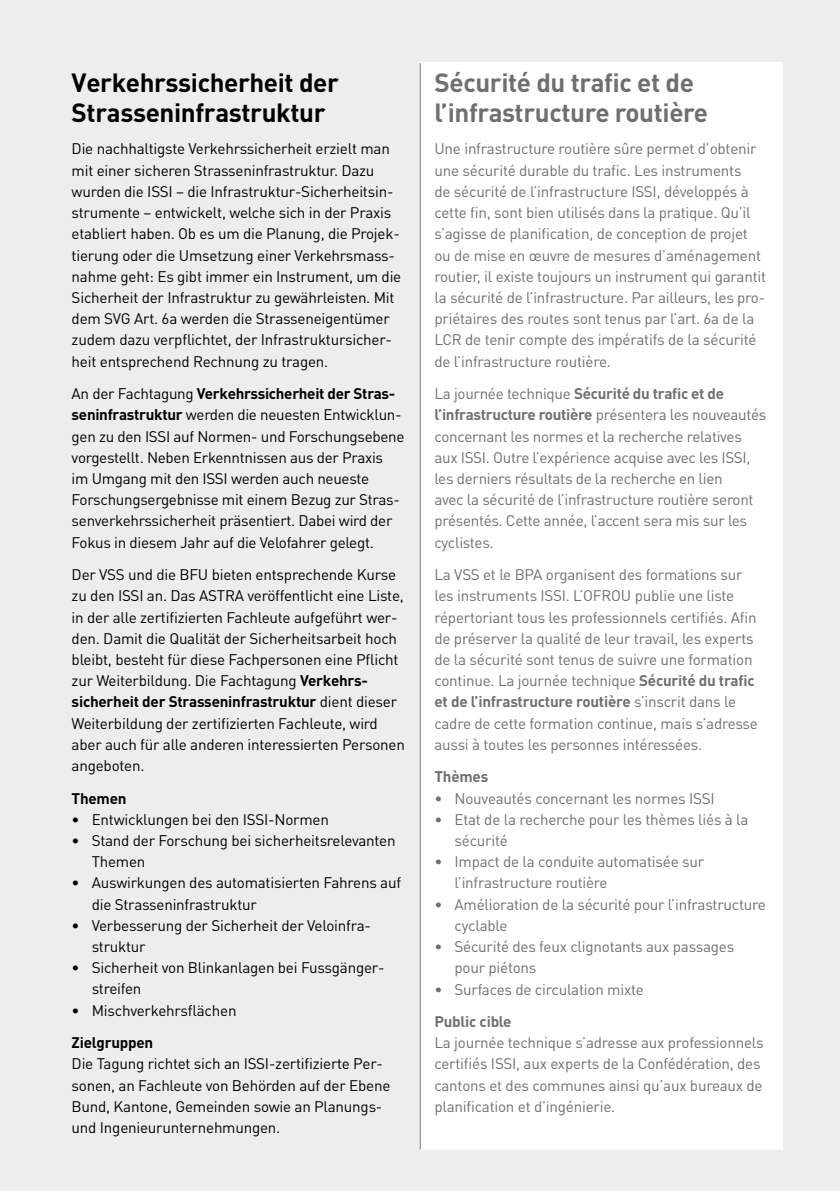
<style>
.page{position:relative;width:840px;height:1191px;background:#fff}
.page>*{position:absolute;margin:0;border:0;box-sizing:border-box;transform-origin:0 0}
.t1{font:700 26px/30px "DINOT";letter-spacing:-.015em;color:#706f6f}
.t2{font:700 26px/30px "DINOT";letter-spacing:-.015em;color:#000}
.t3{font:15.2px/21.2px "DINOT";letter-spacing:-.015em;color:#000}
.t4{font:15.2px/21.2px "DINOT";letter-spacing:-.015em;color:#706f6f}
.t5{font:700 15.2px "DINOT";letter-spacing:-.015em;color:#000}
.t6{font:700 15.2px "DINOT";letter-spacing:-.015em;color:#706f6f}
.s1{font-weight:700}
</style>
<div class="page">
<div style="left:0;top:0;width:839px;height:1191px;background:#ededed"></div>
<div style="left:419px;top:62px;width:363px;height:1087px;background:#fff"></div>
<hr style="left:419px;top:63px;width:1px;height:1086px;background:#706f6f">
<h1 class="t2" style="left:72px;top:66px;width:268px">Verkehrssicherheit der<br>Strasseninfrastruktur</h1>
<p class="t3" style="left:72px;top:138px;width:331px">Die nachhaltigste Verkehrssicherheit erzielt man mit einer sicheren Strasseninfrastruktur. Dazu wurden die ISSI – die Infrastruktur-Sicherheitsin&shy;strumente – entwickelt, welche sich in der Praxis etabliert haben. Ob es um die Planung, die Projek&shy;tierung oder die Umsetzung einer Verkehrsmass&shy;nahme geht: Es gibt immer ein Instrument, um die Sicherheit der Infrastruktur zu gewährleisten. Mit dem SVG Art. 6a werden die Strasseneigentümer zudem dazu verpflichtet, der Infrastruktursicher&shy;heit entsprechend Rechnung zu tragen.</p>
<p class="t3" style="left:72px;top:382px;width:334px">An der Fachtagung <span class="s1">Verkehrssicherheit der Stras&shy;seninfrastruktur</span> werden die neuesten Entwicklun&shy;gen zu den ISSI auf Normen- und Forschungsebene vorgestellt. Neben Erkenntnissen aus der Praxis<br>im Umgang mit den ISSI werden auch neueste Forschungsergebnisse mit einem Bezug zur Stras&shy;senverkehrssicherheit präsentiert. Dabei wird der Fokus in diesem Jahr auf die Velofahrer gelegt.</p>
<p class="t3" style="left:72px;top:563px;width:335px">Der VSS und die BFU bieten entsprechende Kurse zu den ISSI an. Das ASTRA veröffentlicht eine Liste, in der alle zertifizierten Fachleute aufgeführt wer&shy;den. Damit die Qualität der Sicherheitsarbeit hoch bleibt, besteht für diese Fachpersonen eine Pflicht zur Weiterbildung. Die Fachtagung <span class="s1">Verkehrs&shy;sicherheit der Strasseninfrastruktur</span> dient dieser Weiterbildung der zertifizierten Fachleute, wird aber auch für alle anderen interessierten Personen angeboten.</p>
<p class="t5" style="left:72px;top:787px;width:56px">Themen</p>
<p class="t3" style="left:72px;top:808px;width:258px">• Entwicklungen bei den ISSI-Normen</p>
<p class="t3" style="left:92px;top:829px;width:305px;text-indent:-20px">• Stand der Forschung bei sicherheitsrelevanten<br>Themen</p>
<p class="t3" style="left:92px;top:871px;width:311px;text-indent:-20px">• Auswirkungen des automatisierten Fahrens auf die Strasseninfrastruktur</p>
<p class="t3" style="left:92px;top:914px;width:280px;text-indent:-20px">• Verbesserung der Sicherheit der Veloinfra&shy;struktur</p>
<p class="t3" style="left:92px;top:956px;width:294px;text-indent:-20px">• Sicherheit von Blinkanlagen bei Fussgänger&shy;streifen</p>
<p class="t3" style="left:72px;top:999px;width:166px">• Mischverkehrsflächen</p>
<p class="t5" style="left:72px;top:1032px;width:83px">Zielgruppen</p>
<p class="t3" style="left:72px;top:1052px;width:320px">Die Tagung richtet sich an ISSI-zertifizierte Per&shy;sonen, an Fachleute von Behörden auf der Ebene Bund, Kantone, Gemeinden sowie an Planungs&shy;und Ingenieurunternehmungen.</p>
<h1 class="t1" style="left:434px;top:66px;width:275px">Sécurité du trafic et de l’infrastructure routière</h1>
<p class="t4" style="left:434px;top:138px;width:333px">Une infrastructure routière sûre permet d’obtenir une sécurité durable du trafic. Les instruments<br>de sécurité de l’infrastructure ISSI, développés à cette fin, sont bien utilisés dans la pratique. Qu’il s’agisse de planification, de conception de projet ou de mise en œuvre de mesures d’aménagement routier, il existe toujours un instrument qui garantit la sécurité de l’infrastructure. Par ailleurs, les pro&shy;priétaires des routes sont tenus par l’art. 6a de la LCR de tenir compte des impératifs de la sécurité de l’infrastructure routière.</p>
<p class="t4" style="left:434px;top:382px;width:333px">La journée technique <span class="s1">Sécurité du trafic et de l’infrastructure routière</span> présentera les nouveautés concernant les normes et la recherche relatives aux ISSI. Outre l’expérience acquise avec les ISSI, les derniers résultats de la recherche en lien<br>avec la sécurité de l’infrastructure routière seront présentés. Cette année, l’accent sera mis sur les cyclistes.</p>
<p class="t4" style="left:434px;top:563px;width:325px">La VSS et le BPA organisent des formations sur les instruments ISSI. L’OFROU publie une liste répertoriant tous les professionnels certifiés. Afin de préserver la qualité de leur travail, les experts de la sécurité sont tenus de suivre une formation continue. La journée technique <span class="s1">Sécurité du trafic et de l’infrastructure routière</span> s’inscrit dans le cadre de cette formation continue, mais s’adresse aussi à toutes les personnes intéressées.</p>
<p class="t6" style="left:434px;top:766px;width:55px">Thèmes</p>
<p class="t4" style="left:434px;top:787px;width:281px">• Nouveautés concernant les normes ISSI</p>
<p class="t4" style="left:454px;top:808px;width:295px;text-indent:-20px">• Etat de la recherche pour les thèmes liés à la sécurité</p>
<p class="t4" style="left:454px;top:850px;width:251px;text-indent:-20px">• Impact de la conduite automatisée sur l’infrastructure routière</p>
<p class="t4" style="left:454px;top:893px;width:313px;text-indent:-20px">• Amélioration de la sécurité pour l’infrastructure cyclable</p>
<p class="t4" style="left:454px;top:935px;width:281px;text-indent:-20px">• Sécurité des feux clignotants aux passages pour piétons</p>
<p class="t4" style="left:434px;top:977px;width:211px">• Surfaces de circulation mixte</p>
<p class="t6" style="left:434px;top:1011px;width:79px">Public cible</p>
<p class="t4" style="left:434px;top:1031px;width:330px">La journée technique s’adresse aux professionnels certifiés ISSI, aux experts de la Confédération, des cantons et des communes ainsi qu’aux bureaux de planification et d’ingénierie.</p>
</div>
